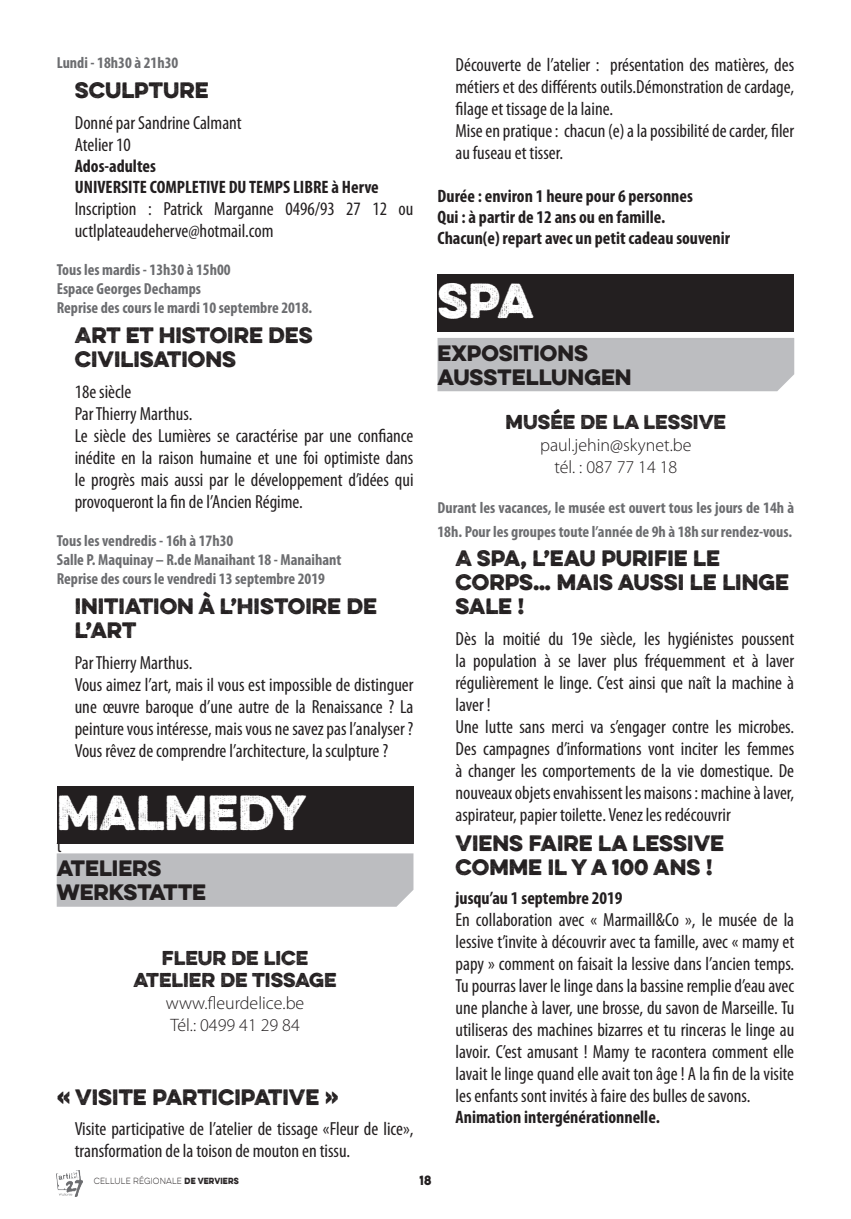
<style>
.page{position:relative;width:851px;height:1219px;background:#fff}
.page>*{position:absolute;margin:0;border:0;box-sizing:border-box;transform-origin:0 0}
.Ville{font:700 44px "Eveleth";color:#fff}
.Titre_activité{font:700 20px/24px "Eveleth";color:#231f20}
.cadre_activite{font:20px/24px "Eveleth Clean";color:#231f20}
.Texte{font:condensed 19px/22px "Myriad Pro";color:#231f20;text-align:justify}
.info_apres_titre{font:700 condensed 18px "Myriad Pro";color:#231f20}
.Cadre-T2{font:300 18px "Myriad Pro";color:#231f20}
.Cadre-_T1{font:700 18px "Eveleth";color:#231f20}
.Infos_Prat{font:700 condensed 16px/24px "Myriad Pro";color:#6c6d70}
.t1{font:12px "Eveleth Clean";color:#231f20;scale:.9 1}
.t2{font:100 8px "Eveleth Clean";letter-spacing:.015em;color:#231f20;scale:.9 1}
.s1{font-family:"Eveleth";font-weight:700}
</style>
<div class="page">
<img style="left:57px;top:1171px;width:25px;height:25px">
<div style="left:437px;top:274px;width:357px;height:58px;background:#231f20"></div>
<div style="left:437px;top:338px;width:357px;height:53px;background:#bcbdc0"></div>
<div style="left:57px;top:786px;width:356px;height:58px;background:#231f20"></div>
<div style="left:57px;top:853px;width:356px;height:54px;background:#bcbdc0"></div>
<p class="Infos_Prat" style="left:57px;top:51px;width:123px">Lundi - 18h30 à 21h30</p>
<p class="Titre_activité" style="left:75px;top:78px;width:135px">SCULPTURE</p>
<p class="Texte" style="left:75px;top:111px;width:168px">Donné par Sandrine Calmant</p>
<p class="Texte" style="left:75px;top:133px;width:57px">Atelier 10</p>
<p class="info_apres_titre" style="left:75px;top:154px;width:83px">Ados-adultes</p>
<p class="info_apres_titre" style="left:75px;top:175px;width:305px">UNIVERSITE COMPLETIVE DU TEMPS LIBRE à Herve</p>
<p class="Texte" style="left:75px;top:197px;width:340px">Inscription : Patrick Marganne 0496/93 27 12 ou uctlplateaudeherve@hotmail.com</p>
<p class="Infos_Prat" style="left:57px;top:257px;width:175px">Tous les mardis - 13h30 à 15h00</p>
<p class="Infos_Prat" style="left:57px;top:277px;width:146px">Espace Georges Dechamps</p>
<p class="Infos_Prat" style="left:57px;top:296px;width:257px">Reprise des cours le mardi 10 septembre 2018.</p>
<p class="Titre_activité" style="left:75px;top:323px;width:239px">ART ET HISTOIRE DES<br>CIVILISATIONS</p>
<p class="Texte" style="left:75px;top:380px;width:58px">18e siècle</p>
<p class="Texte" style="left:75px;top:402px;width:119px">Par Thierry Marthus.</p>
<p class="Texte" style="left:75px;top:424px;width:340px">Le siècle des Lumières se caractérise par une confiance inédite en la raison humaine et une foi optimiste dans le progrès mais aussi par le développement d’idées qui provoqueront la fin de l’Ancien Régime.</p>
<p class="Infos_Prat" style="left:57px;top:528px;width:178px">Tous les vendredis - 16h à 17h30</p>
<p class="Infos_Prat" style="left:57px;top:548px;width:286px">Salle P. Maquinay – R.de Manaihant 18 - Manaihant</p>
<p class="Infos_Prat" style="left:57px;top:567px;width:270px">Reprise des cours le vendredi 13 septembre 2019</p>
<p class="Titre_activité" style="left:75px;top:594px;width:304px">INITIATION À L’HISTOIRE DE<br>L’ART</p>
<p class="Texte" style="left:75px;top:651px;width:119px">Par Thierry Marthus.</p>
<p class="Texte" style="left:75px;top:673px;width:340px">Vous aimez l’art, mais il vous est impossible de distinguer une œuvre baroque d’une autre de la Renaissance ? La peinture vous intéresse, mais vous ne savez pas l’analyser ?<br>Vous rêvez de comprendre l’architecture, la sculpture ?</p>
<p class="Ville" style="left:57px;top:779px;width:251px">MALMEDY</p>
<p class="Texte" style="left:57px;top:835px;width:6px">t</p>
<p class="cadre_activite" style="left:57px;top:856px;width:151px">ATELIERS<br>WERKSTATTE</p>
<p class="Cadre-_T1" style="left:162px;top:944px;width:148px">FLEUR DE LICE</p>
<p class="Cadre-_T1" style="left:133px;top:966px;width:205px">ATELIER DE TISSAGE</p>
<p class="Cadre-T2" style="left:166px;top:992px;width:140px">www.fleurdelice.be</p>
<p class="Cadre-T2" style="left:170px;top:1014px;width:131px">Tél.: 0499 41 29 84</p>
<p class="Titre_activité" style="left:57px;top:1084px;width:284px">« VISITE PARTICIPATIVE »</p>
<p class="Texte" style="left:75px;top:1117px;width:340px">Visite participative de l’atelier de tissage «Fleur de lice», transformation de la toison de mouton en tissu.</p>
<p class="Texte" style="left:455px;top:53px;width:340px">Découverte de l’atelier : présentation des matières, des métiers et des différents outils.Démonstration de cardage, filage et tissage de la laine.</p>
<p class="Texte" style="left:455px;top:119px;width:340px">Mise en pratique : chacun (e) a la possibilité de carder, filer au fuseau et tisser.</p>
<p class="info_apres_titre" style="left:437px;top:185px;width:257px">Durée : environ 1 heure pour 6 personnes</p>
<p class="info_apres_titre" style="left:437px;top:206px;width:229px">Qui : à partir de 12 ans ou en famille.</p>
<p class="info_apres_titre" style="left:437px;top:227px;width:294px">Chacun(e) repart avec un petit cadeau souvenir</p>
<p class="Ville" style="left:437px;top:267px;width:98px">SPA</p>
<p class="cadre_activite" style="left:437px;top:340px;width:196px">EXPOSITIONS<br>AUSSTELLUNGEN</p>
<p class="Cadre-_T1" style="left:505px;top:408px;width:222px">MUSÉE DE LA LESSIVE</p>
<p class="Cadre-T2" style="left:540px;top:434px;width:153px">paul.jehin@skynet.be</p>
<p class="Cadre-T2" style="left:554px;top:456px;width:124px">tél. : 087 77 14 18</p>
<p class="Infos_Prat" style="left:437px;top:495px;width:358px">Durant les vacances, le musée est ouvert tous les jours de 14h à<br>18h. Pour les groupes toute l’année de 9h à 18h sur rendez-vous.</p>
<p class="Titre_activité" style="left:455px;top:546px;width:335px">A SPA, L’EAU PURIFIE LE<br>CORPS… MAIS AUSSI LE LINGE<br>SALE !</p>
<p class="Texte" style="left:455px;top:627px;width:340px">Dès la moitié du 19e siècle, les hygiénistes poussent la population à se laver plus fréquemment et à laver régulièrement le linge. C’est ainsi que naît la machine à laver !</p>
<p class="Texte" style="left:455px;top:715px;width:340px">Une lutte sans merci va s’engager contre les microbes.<br>Des campagnes d’informations vont inciter les femmes à changer les comportements de la vie domestique. De nouveaux objets envahissent les maisons : machine à laver, aspirateur, papier toilette. Venez les redécouvrir</p>
<p class="Titre_activité" style="left:455px;top:830px;width:270px">VIENS FAIRE LA LESSIVE<br>COMME IL Y A 100 ANS !</p>
<p class="info_apres_titre" style="left:455px;top:887px;width:168px">jusqu’au 1 septembre 2019</p>
<p class="Texte" style="left:455px;top:909px;width:340px">En collaboration avec « Marmaill&amp;Co », le musée de la lessive t’invite à découvrir avec ta famille, avec « mamy et papy » comment on faisait la lessive dans l’ancien temps.<br>Tu pourras laver le linge dans la bassine remplie d’eau avec une planche à laver, une brosse, du savon de Marseille. Tu utiliseras des machines bizarres et tu rinceras le linge au lavoir. C’est amusant ! Mamy te racontera comment elle lavait le linge quand elle avait ton âge ! A la fin de la visite les enfants sont invités à faire des bulles de savons.</p>
<p class="info_apres_titre" style="left:455px;top:1106px;width:206px">Animation intergénérationnelle.</p>
<p class="t2" style="left:94px;top:1175px;width:162px">CELLULE RÉGIONALE <span class="s1">DE VERVIERS</span></p>
<p class="t1" style="left:419px;top:1171px;width:15px">18</p>
</div>
